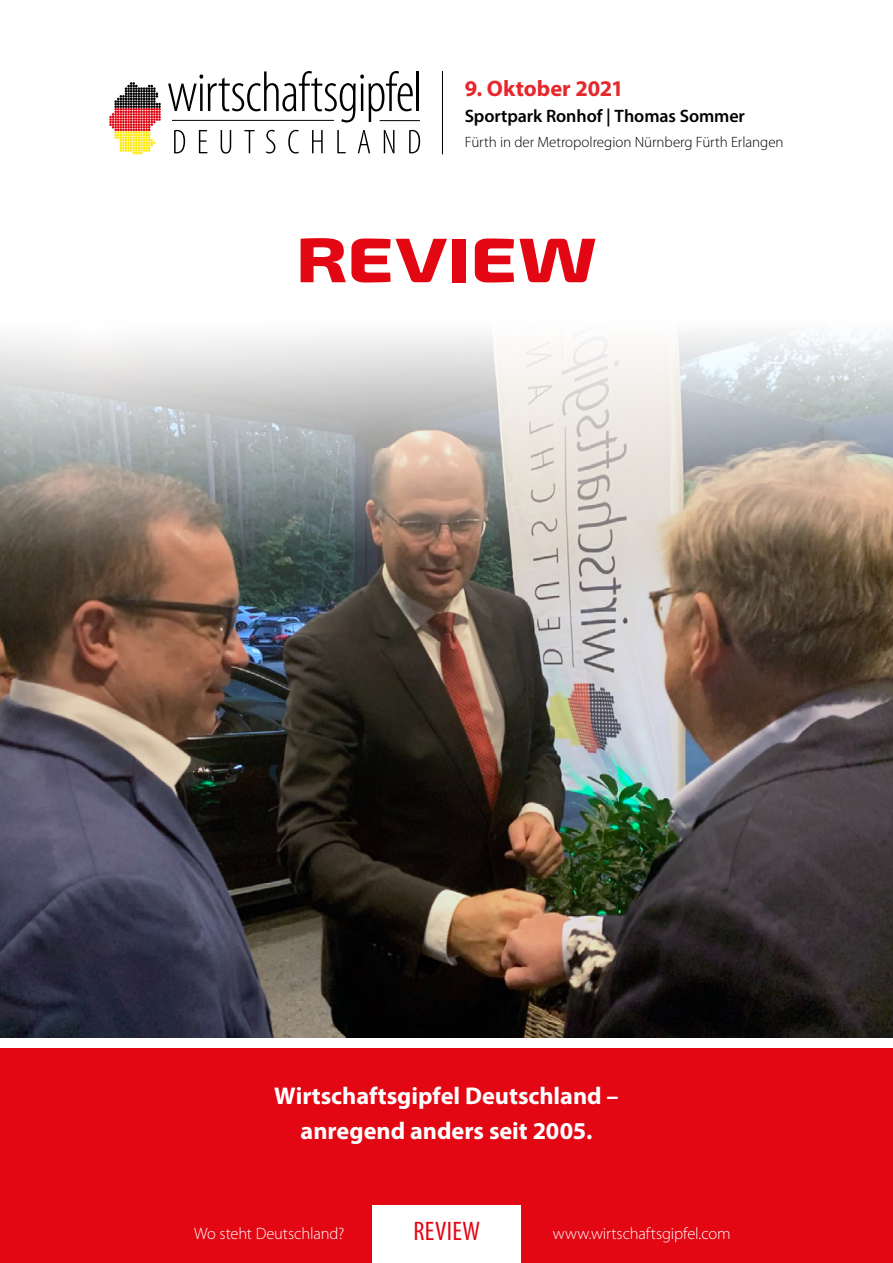
<style>
.page{position:relative;width:893px;height:1263px;background:#fff}
.page>*{position:absolute;margin:0;border:0;box-sizing:border-box;transform-origin:0 0}
.t1{font:800 expanded 63px "Exo 2";letter-spacing:.01em;color:#e30613}
.t2{font:condensed 26.85px "Myriad Pro";letter-spacing:.015em;color:#e30613}
.t3{font:700 24.3px/35.1px "Myriad Pro";letter-spacing:-.005em;color:#fff;text-align:center}
.t4{font:700 22.5px "Myriad Pro";letter-spacing:-.005em;color:#e6272b}
.t5{font:600 18px "Myriad Pro";letter-spacing:-.005em;color:#000}
.t6{font:300 16.5px "Myriad Pro";letter-spacing:-.01em;color:#fff}
.t7{font:300 15px "Myriad Pro";letter-spacing:-.005em;color:#000}
</style>
<div class="page">
<img style="left:0;top:332px;width:893px;height:705px">
<div style="left:0;top:1048px;width:893px;height:215px;background:#e30613"></div>
<div style="left:372px;top:1206px;width:149px;height:57px;background:#fff"></div>
<svg style="left:168px;top:71px;width:245px;height:51px"></svg>
<hr style="left:417px;top:71px;width:2px;height:40px;background:#000">
<svg style="left:174px;top:130px;width:11px;height:23px"></svg>
<svg style="left:199px;top:130px;width:8px;height:23px"></svg>
<svg style="left:221px;top:130px;width:10px;height:24px"></svg>
<svg style="left:244px;top:130px;width:11px;height:23px"></svg>
<svg style="left:266px;top:130px;width:9px;height:24px"></svg>
<svg style="left:288px;top:130px;width:11px;height:24px"></svg>
<svg style="left:312px;top:130px;width:11px;height:23px"></svg>
<svg style="left:337px;top:130px;width:9px;height:23px"></svg>
<svg style="left:358px;top:130px;width:12px;height:23px"></svg>
<svg style="left:384px;top:130px;width:10px;height:23px"></svg>
<svg style="left:409px;top:130px;width:11px;height:23px"></svg>
<hr style="left:172px;top:120px;width:162px;height:1px;background:#000">
<hr style="left:380px;top:120px;width:40px;height:1px;background:#000">
<svg style="left:109px;top:82px;width:52px;height:72px"></svg>
<hr style="left:442px;top:71px;width:1px;height:83px;background:#000">
<p class="t4" style="left:465px;top:74px;width:160px">9. Oktober 2021</p>
<p class="t5" style="left:465px;top:104px;width:282px">Sportpark Ronhof | Thomas Sommer</p>
<p class="t7" style="left:465px;top:134px;width:320px">Fürth in der Metropolregion Nürnberg Fürth Erlangen</p>
<h1 class="t1" style="left:296px;top:222px;width:303px">REVIEW</h1>
<p class="t3" style="left:274px;top:1077px;width:346px">Wirtschaftsgipfel Deutschland – anregend anders seit 2005.</p>
<p class="t6" style="left:194px;top:1224px;width:152px">Wo steht Deutschland?</p>
<p class="t2" style="left:414px;top:1215px;width:68px">REVIEW</p>
<p class="t6" style="left:553px;top:1224px;width:179px">www.wirtschaftsgipfel.com</p>
</div>
